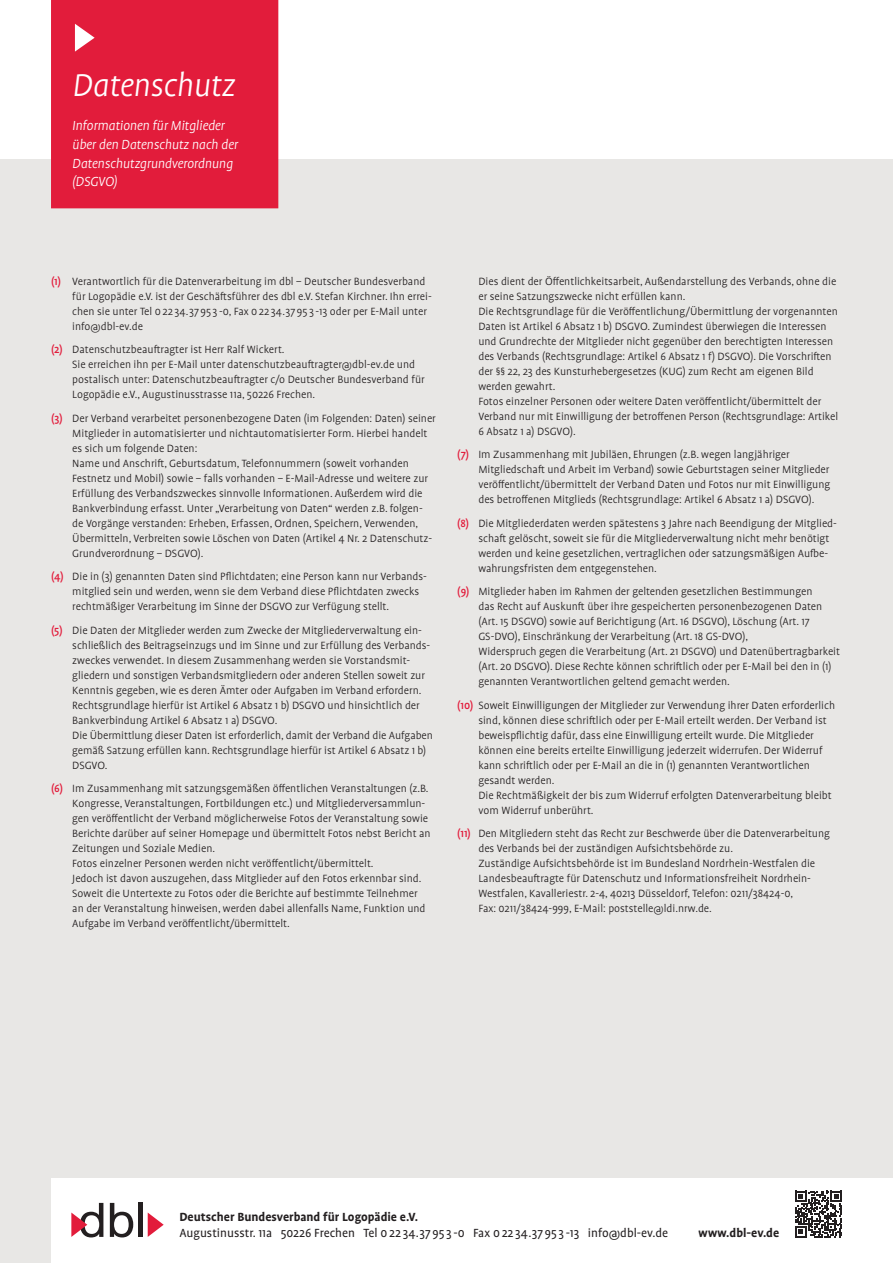
<style>
.page{position:relative;width:893px;height:1263px;background:#fff}
.page>*{position:absolute;margin:0;border:0;box-sizing:border-box;transform-origin:0 0}
.t1{font:italic 300 36px "Profile OT";letter-spacing:-.015em;color:#fff}
.t2{font:italic 300 15px/18.8px "Profile OT";letter-spacing:-.015em;color:#fff}
.t3{font:13.5px "Profile OT";color:#231f20}
.t4{font:700 13.5px "Profile OT";color:#231f20}
.t5{font:300 12px/15px "Profile OT";color:#231f20}
.s1{font-weight:500;color:#e21c3b}
</style>
<div class="page">
<div style="left:0;top:159px;width:893px;height:1104px;background:#e8e7e5"></div>
<div style="left:51px;top:1178px;width:842px;height:85px;background:#fff"></div>
<svg style="left:110px;top:1203px;width:23px;height:34px"></svg>
<div style="left:138px;top:1203px;width:5px;height:34px;background:#231f20"></div>
<svg style="left:148px;top:1213px;width:16px;height:24px"></svg>
<svg style="left:71px;top:1203px;width:32px;height:34px"></svg>
<svg style="left:795px;top:1191px;width:47px;height:46px"></svg>
<div style="left:51px;top:0;width:227px;height:208px;background:#e21c3b"></div>
<h1 class="t1" style="left:72px;top:66px;width:165px">Datenschutz</h1>
<p class="t2" style="left:72px;top:117px;width:167px">Informationen für Mitglieder über den Datenschutz nach der<br>Datenschutzgrundverordnung (DSGVO)</p>
<p class="t5" style="left:72px;top:274px;width:361px;text-indent:-21px"><span class="s1">(1)</span> Verantwortlich für die Datenverarbeitung im dbl – Deutscher Bundesverband für Logopädie e.V. ist der Geschäftsführer des dbl e.V. Stefan Kirchner. Ihn errei&shy;chen sie unter Tel 022 34.37 95 3 -0, Fax 022 34.37 95 3 -13 oder per E-Mail unter info@dbl-ev.de</p>
<p class="t5" style="left:72px;top:343px;width:354px;text-indent:-21px"><span class="s1">(2)</span> Datenschutzbeauftragter ist Herr Ralf Wickert.<br>Sie erreichen ihn per E-Mail unter datenschutzbeauftragter@dbl-ev.de und postalisch unter: Datenschutzbeauftragter c/o Deutscher Bundesverband für Logopädie e.V., Augustinusstrasse 11a, 50226 Frechen.</p>
<p class="t5" style="left:72px;top:411px;width:365px;text-indent:-21px"><span class="s1">(3)</span> Der Verband verarbeitet personenbezogene Daten (im Folgenden: Daten) seiner Mitglieder in automatisierter und nichtautomatisierter Form. Hierbei handelt es sich um folgende Daten:<br>Name und Anschrift, Geburtsdatum, Telefonnummern (soweit vorhanden Festnetz und Mobil) sowie – falls vorhanden – E-Mail-Adresse und weitere zur Erfüllung des Verbandszweckes sinnvolle Informationen. Außerdem wird die Bankverbindung erfasst. Unter „Verarbeitung von Daten“ werden z.B. folgen&shy;de Vorgänge verstanden: Erheben, Erfassen, Ordnen, Speichern, Verwenden, Übermitteln, Verbreiten sowie Löschen von Daten (Artikel 4 Nr. 2 Datenschutz-Grundverordnung – DSGVO).</p>
<p class="t5" style="left:72px;top:570px;width:356px;text-indent:-21px"><span class="s1">(4)</span> Die in (3) genannten Daten sind Pflichtdaten; eine Person kann nur Verbands&shy;mitglied sein und werden, wenn sie dem Verband diese Pflichtdaten zwecks rechtmäßiger Verarbeitung im Sinne der DSGVO zur Verfügung stellt.</p>
<p class="t5" style="left:72px;top:623px;width:362px;text-indent:-21px"><span class="s1">(5)</span> Die Daten der Mitglieder werden zum Zwecke der Mitgliederverwaltung ein&shy;schließlich des Beitragseinzugs und im Sinne und zur Erfüllung des Verbands&shy;zweckes verwendet. In diesem Zusammenhang werden sie Vorstandsmit&shy;gliedern und sonstigen Verbandsmitgliedern oder anderen Stellen soweit zur Kenntnis gegeben, wie es deren Ämter oder Aufgaben im Verband erfordern.<br>Rechtsgrundlage hierfür ist Artikel 6 Absatz 1 b) DSGVO und hinsichtlich der Bankverbindung Artikel 6 Absatz 1 a) DSGVO.<br>Die Übermittlung dieser Daten ist erforderlich, damit der Verband die Aufgaben gemäß Satzung erfüllen kann. Rechtsgrundlage hierfür ist Artikel 6 Absatz 1 b)<br>DSGVO.</p>
<p class="t5" style="left:72px;top:782px;width:360px;text-indent:-21px"><span class="s1">(6)</span> Im Zusammenhang mit satzungsgemäßen öffentlichen Veranstaltungen (z.B.<br>Kongresse, Veranstaltungen, Fortbildungen etc.) und Mitgliederversammlun&shy;gen veröffentlicht der Verband möglicherweise Fotos der Veranstaltung sowie Berichte darüber auf seiner Homepage und übermittelt Fotos nebst Bericht an Zeitungen und Soziale Medien.<br>Fotos einzelner Personen werden nicht veröffentlicht/übermittelt.<br>Jedoch ist davon auszugehen, dass Mitglieder auf den Fotos erkennbar sind.<br>Soweit die Untertexte zu Fotos oder die Berichte auf bestimmte Teilnehmer an der Veranstaltung hinweisen, werden dabei allenfalls Name, Funktion und Aufgabe im Verband veröffentlicht/übermittelt.</p>
<p class="t5" style="left:478px;top:274px;width:361px">Dies dient der Öffentlichkeitsarbeit, Außendarstellung des Verbands, ohne die er seine Satzungszwecke nicht erfüllen kann.<br>Die Rechtsgrundlage für die Veröffentlichung/Übermittlung der vorgenannten Daten ist Artikel 6 Absatz 1 b) DSGVO. Zumindest überwiegen die Interessen und Grundrechte der Mitglieder nicht gegenüber den berechtigten Interessen des Verbands (Rechtsgrundlage: Artikel 6 Absatz 1 f) DSGVO). Die Vorschriften der §§ 22, 23 des Kunsturhebergesetzes (KUG) zum Recht am eigenen Bild werden gewahrt.<br>Fotos einzelner Personen oder weitere Daten veröffentlicht/übermittelt der Verband nur mit Einwilligung der betroffenen Person (Rechtsgrundlage: Artikel 6 Absatz 1 a) DSGVO).</p>
<p class="t5" style="left:478px;top:448px;width:353px;text-indent:-21px"><span class="s1">(7)</span> Im Zusammenhang mit Jubiläen, Ehrungen (z.B. wegen langjähriger Mitgliedschaft und Arbeit im Verband) sowie Geburtstagen seiner Mitglieder veröffentlicht/übermittelt der Verband Daten und Fotos nur mit Einwilligung des betroffenen Mitglieds (Rechtsgrundlage: Artikel 6 Absatz 1 a) DSGVO).</p>
<p class="t5" style="left:478px;top:516px;width:360px;text-indent:-21px"><span class="s1">(8)</span> Die Mitgliederdaten werden spätestens 3 Jahre nach Beendigung der Mitglied&shy;schaft gelöscht, soweit sie für die Mitgliederverwaltung nicht mehr benötigt werden und keine gesetzlichen, vertraglichen oder satzungsmäßigen Aufbe&shy;wahrungsfristen dem entgegenstehen.</p>
<p class="t5" style="left:478px;top:585px;width:363px;text-indent:-21px"><span class="s1">(9)</span> Mitglieder haben im Rahmen der geltenden gesetzlichen Bestimmungen<br>das Recht auf Auskunft über ihre gespeicherten personenbezogenen Daten (Art. 15 DSGVO) sowie auf Berichtigung (Art. 16 DSGVO), Löschung (Art. 17<br>GS-DVO), Einschränkung der Verarbeitung (Art. 18 GS-DVO),<br>Widerspruch gegen die Verarbeitung (Art. 21 DSGVO) und Datenübertragbarkeit (Art. 20 DSGVO). Diese Rechte können schriftlich oder per E-Mail bei den in (1) genannten Verantwortlichen geltend gemacht werden.</p>
<p class="t5" style="left:478px;top:698px;width:358px;text-indent:-21px"><span class="s1">(10)</span> Soweit Einwilligungen der Mitglieder zur Verwendung ihrer Daten erforderlich sind, können diese schriftlich oder per E-Mail erteilt werden. Der Verband ist beweispflichtig dafür, dass eine Einwilligung erteilt wurde. Die Mitglieder können eine bereits erteilte Einwilligung jederzeit widerrufen. Der Widerruf kann schriftlich oder per E-Mail an die in (1) genannten Verantwortlichen gesandt werden.<br>Die Rechtmäßigkeit der bis zum Widerruf erfolgten Datenverarbeitung bleibt vom Widerruf unberührt.</p>
<p class="t5" style="left:478px;top:827px;width:353px;text-indent:-21px"><span class="s1">(11)</span> Den Mitgliedern steht das Recht zur Beschwerde über die Datenverarbeitung des Verbands bei der zuständigen Aufsichtsbehörde zu.<br>Zuständige Aufsichtsbehörde ist im Bundesland Nordrhein-Westfalen die Landesbeauftragte für Datenschutz und Informationsfreiheit Nordrhein-Westfalen, Kavalleriestr. 2-4, 40213 Düsseldorf, Telefon: 0211/38424-0,<br>Fax: 0211/38424-999, E-Mail: poststelle@ldi.nrw.de.</p>
<p class="t4" style="left:179px;top:1210px;width:240px">Deutscher Bundesverband für Logopädie e.V.</p>
<p class="t3" style="left:179px;top:1226px;width:490px">Augustinusstr. 11a 50226 Frechen Tel 022 34.37 95 3 -0 Fax 022 34.37 95 3 -13 info@dbl-ev.de</p>
<p class="t4" style="left:698px;top:1226px;width:82px">www.dbl-ev.de</p>
</div>
